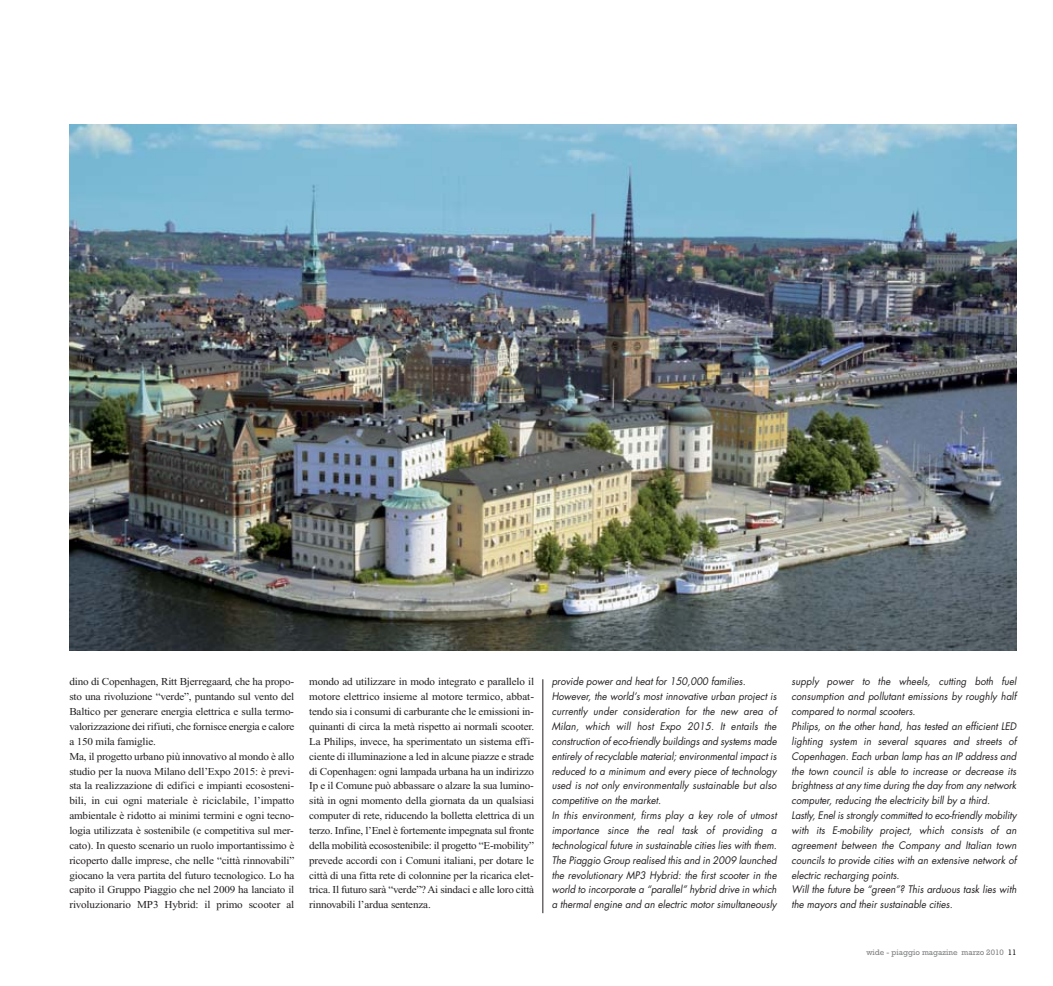
<style>
.page{position:relative;width:1053px;height:986px;background:#fff}
.page>*{position:absolute;margin:0;border:0;box-sizing:border-box;transform-origin:0 0}
.t1{font:10.58px/14.8px "Times New Roman";letter-spacing:-.015em;color:#231f20;scale:1.05 1}
.t2{font:italic 10.12px/14.8px "Futura";color:#231f20;scale:.95 1}
.t3{font:8.1px "Rockwell";color:#808284}
.s1{color:#231f20}
</style>
<div class="page">
<img style="left:69px;top:124px;width:948px;height:790px">
<p class="t1" style="left:69px;top:675px;width:216px">dino di Copenhagen, Ritt Bjerregaard, che ha propo&shy;sto una rivoluzione “verde”, puntando sul vento del Baltico per generare energia elettrica e sulla termo&shy;valorizzazione dei rifiuti, che fornisce energia e calore a 150 mila famiglie.<br>Ma, il progetto urbano più innovativo al mondo è allo studio per la nuova Milano dell’Expo 2015: è previ&shy;sta la realizzazione di edifici e impianti ecososteni&shy;bili, in cui ogni materiale è riciclabile, l’impatto ambientale è ridotto ai minimi termini e ogni tecno&shy;logia utilizzata è sostenibile (e competitiva sul mer&shy;cato). In questo scenario un ruolo importantissimo è ricoperto dalle imprese, che nelle “città rinnovabili” giocano la vera partita del futuro tecnologico. Lo ha capito il Gruppo Piaggio che nel 2009 ha lanciato il rivoluzionario MP3 Hybrid: il primo scooter al</p>
<p class="t1" style="left:309px;top:675px;width:216px;text-align:justify">mondo ad utilizzare in modo integrato e parallelo il motore elettrico insieme al motore termico, abbat&shy;tendo sia i consumi di carburante che le emissioni in&shy;quinanti di circa la metà rispetto ai normali scooter.<br>La Philips, invece, ha sperimentato un sistema effi&shy;ciente di illuminazione a led in alcune piazze e strade di Copenhagen: ogni lampada urbana ha un indirizzo Ip e il Comune può abbassare o alzare la sua lumino&shy;sità in ogni momento della giornata da un qualsiasi computer di rete, riducendo la bolletta elettrica di un terzo. Infine, l’Enel è fortemente impegnata sul fronte della mobilità ecosostenibile: il progetto “E-mobility” prevede accordi con i Comuni italiani, per dotare le città di una fitta rete di colonnine per la ricarica elet&shy;trica. Il futuro sarà “verde”? Ai sindaci e alle loro città rinnovabili l’ardua sentenza.</p>
<p class="t2" style="left:552px;top:675px;width:240px">provide power and heat for 150,000 families.<br>However, the world’s most innovative urban project is currently under consideration for the new area of Milan, which will host Expo 2015. It entails the construction of eco-friendly buildings and systems made entirely of recyclable material; environmental impact is reduced to a minimum and every piece of technology used is not only environmentally sustainable but also competitive on the market.<br>In this environment, firms play a key role of utmost importance since the real task of providing a technological future in sustainable cities lies with them.<br>The Piaggio Group realised this and in 2009 launched the revolutionary MP3 Hybrid: the first scooter in the world to incorporate a “parallel” hybrid drive in which a thermal engine and an electric motor simultaneously</p>
<p class="t2" style="left:792px;top:675px;width:240px">supply power to the wheels, cutting both fuel consumption and pollutant emissions by roughly half compared to normal scooters.<br>Philips, on the other hand, has tested an efficient LED lighting system in several squares and streets of Copenhagen. Each urban lamp has an IP address and the town council is able to increase or decrease its brightness at any time during the day from any network computer, reducing the electricity bill by a third.<br>Lastly, Enel is strongly committed to eco-friendly mobility with its E-mobility project, which consists of an agreement between the Company and Italian town councils to provide cities with an extensive network of electric recharging points.<br>Will the future be “green”? This arduous task lies with the mayors and their sustainable cities.</p>
<p class="t3" style="left:866px;top:949px;width:152px">wide - piaggio magazine marzo 2010 <span class="s1">11</span></p>
</div>
